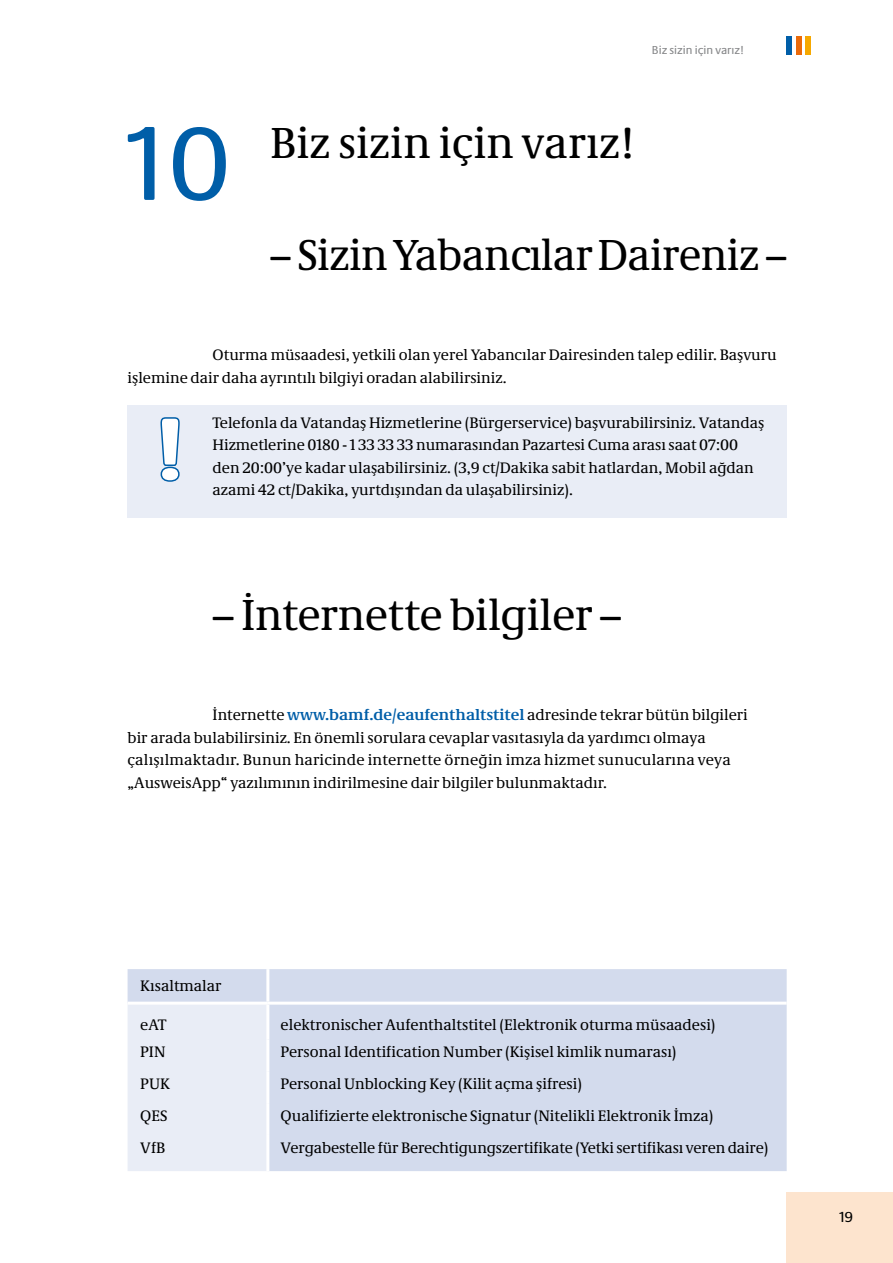
<style>
.page{position:relative;width:893px;height:1263px;background:#fff}
.page>*{position:absolute;margin:0;border:0;box-sizing:border-box;transform-origin:0 0}
.t1{font:108px "Neue Praxis Tab";color:#005ea8}
.t2{font:700 90px "Neue Praxis";color:#fff}
.t3{font:45px "Neue Demos Turk";letter-spacing:-.01em;color:#000}
.t4{font:15.75px/22.5px "Neue Demos Turk";color:#000}
.t5{font:15px "Neue Praxis Turk";color:#000}
.t6{font:12px "Neue Praxis Turk";color:#87888a}
.s1{font-weight:700;color:#005ea8}
</style>
<div class="page">
<div style="left:787px;top:1193px;width:106px;height:70px;background:#fde4ce"></div>
<div style="left:806px;top:36px;width:5px;height:18px;background:#f6a800"></div>
<div style="left:796px;top:36px;width:5px;height:18px;background:#eb6a0a"></div>
<div style="left:787px;top:36px;width:5px;height:18px;background:#005ea8"></div>
<div style="left:128px;top:406px;width:659px;height:112px;background:#e9edf6"></div>
<div style="left:128px;top:969px;width:659px;height:202px;background:#d3dbed"></div>
<div style="left:128px;top:1005px;width:138px;height:166px;background:#e9edf6"></div>
<hr style="left:266px;top:969px;width:3px;height:33px;background:#fff">
<hr style="left:128px;top:1002px;width:140px;height:3px;background:#fff">
<hr style="left:268px;top:1002px;width:519px;height:3px;background:#fff">
<hr style="left:266px;top:1005px;width:3px;height:34px;background:#fff">
<hr style="left:266px;top:1039px;width:3px;height:32px;background:#fff">
<hr style="left:266px;top:1071px;width:3px;height:32px;background:#fff">
<hr style="left:266px;top:1103px;width:3px;height:32px;background:#fff">
<hr style="left:266px;top:1135px;width:3px;height:36px;background:#fff">
<svg style="left:160px;top:417px;width:20px;height:65px"></svg>
<h1 class="t1" style="left:115px;top:98px;width:118px">10</h1>
<p class="t6" style="left:652px;top:43px;width:94px">Biz sizin için varız!</p>
<h3 class="t3" style="left:270px;top:115px;width:367px">Biz sizin için varız!</h3>
<h3 class="t3" style="left:270px;top:228px;width:518px">– Sizin Yabancılar Daireniz –</h3>
<p class="t4" style="left:128px;top:343px;width:651px;text-indent:85px">Oturma müsaadesi, yetkili olan yerel Yabancılar Dairesinden talep edilir. Başvuru işlemine dair daha ayrıntılı bilgiyi oradan alabilirsiniz.</p>
<p class="t4" style="left:213px;top:411px;width:553px">Telefonla da Vatandaş Hizmetlerine (Bürgerservice) başvurabilirsiniz. Vatandaş Hizmetlerine 0180 - 1 33 33 33 numarasından Pazartesi Cuma arası saat 07:00 den 20:00’ye kadar ulaşabilirsiniz. (3,9 ct/Dakika sabit hatlardan, Mobil ağdan azami 42 ct/Dakika, yurtdışından da ulaşabilirsiniz).</p>
<h2 class="t2" style="left:154px;top:394px;width:34px">!</h2>
<h3 class="t3" style="left:213px;top:588px;width:410px">– İnternette bilgiler –</h3>
<p class="t4" style="left:128px;top:703px;width:622px;text-indent:85px">İnternette <span class="s1">www.bamf.de/eaufenthaltstitel</span> adresinde tekrar bütün bilgileri bir arada bulabilirsiniz. En önemli sorulara cevaplar vasıtasıyla da yardımcı olmaya çalışılmaktadır. Bunun haricinde internette örneğin imza hizmet sunucularına veya „AusweisApp“ yazılımının indirilmesine dair bilgiler bulunmaktadır.</p>
<p class="t4" style="left:140px;top:974px;width:83px">Kısaltmalar</p>
<p class="t4" style="left:140px;top:1013px;width:28px">eAT</p>
<p class="t4" style="left:281px;top:1013px;width:436px">elektronischer Aufenthaltstitel (Elektronik oturma müsaadesi)</p>
<p class="t4" style="left:140px;top:1041px;width:27px">PIN</p>
<p class="t4" style="left:281px;top:1041px;width:397px">Personal Identification Number (Kişisel kimlik numarası)</p>
<p class="t4" style="left:140px;top:1073px;width:31px">PUK</p>
<p class="t4" style="left:281px;top:1073px;width:303px">Personal Unblocking Key (Kilit açma şifresi)</p>
<p class="t4" style="left:140px;top:1104px;width:29px">QES</p>
<p class="t4" style="left:281px;top:1104px;width:434px">Qualifizierte elektronische Signatur (Nitelikli Elektronik İmza)</p>
<p class="t4" style="left:140px;top:1136px;width:27px">VfB</p>
<p class="t4" style="left:281px;top:1136px;width:489px">Vergabestelle für Berechtigungszertifikate (Yetki sertifikası veren daire)</p>
<p class="t5" style="left:839px;top:1208px;width:15px">19</p>
</div>
